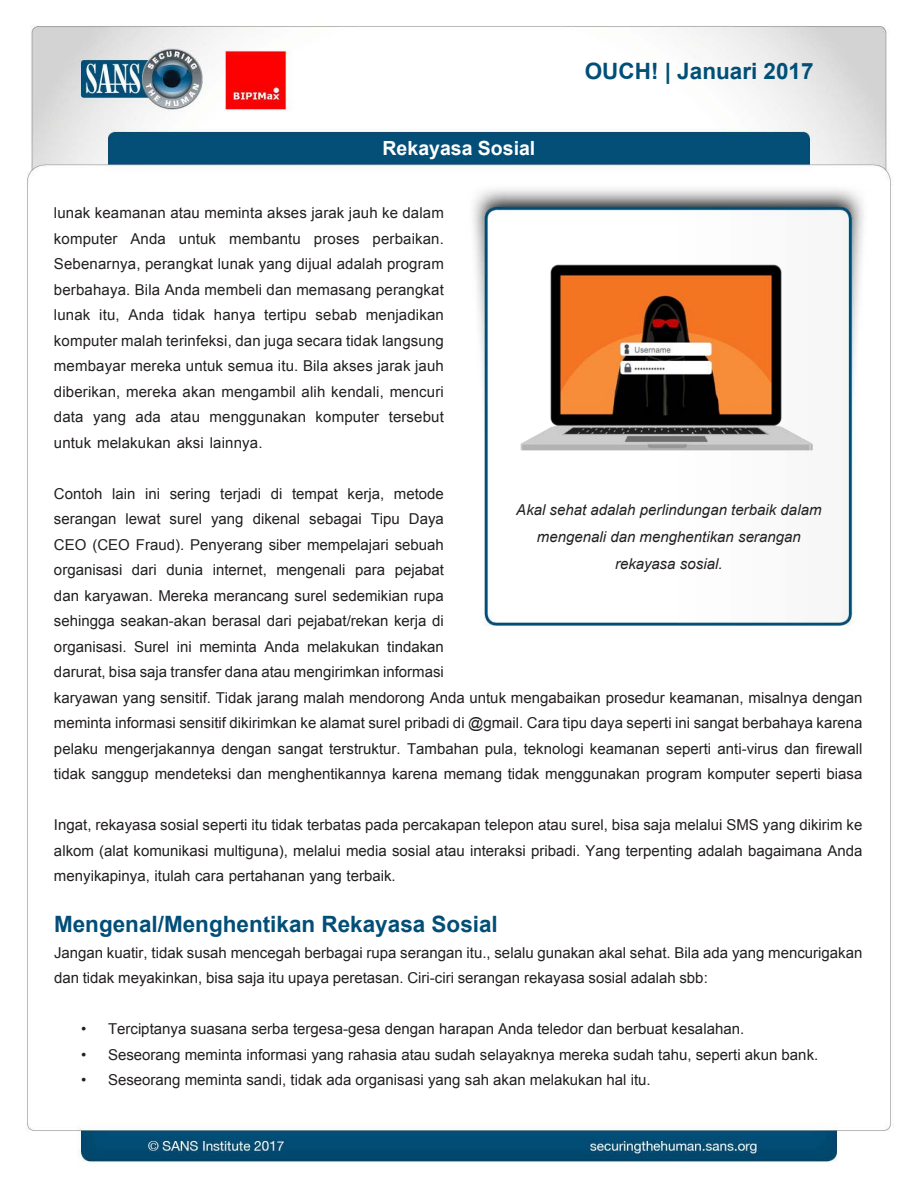
<style>
.page{position:relative;width:918px;height:1188px;background:#fff}
.page>*{position:absolute;margin:0;border:0;box-sizing:border-box;transform-origin:0 0}
.MainText{font:700 22.5px "Arial";color:#024e77}
.t1{font:700 22.5px "Arial";color:#004f77}
.t2{font:700 19.5px "Arial";color:#fff}
.MainText-2{font:15px/25.5px "Arial";color:#231f20}
.t3{font:italic 15px/27px "Arial";color:#231f20;text-align:center}
</style>
<div class="page">
<img style="left:26px;top:25px;width:865px;height:1139px">
<img style="left:501px;top:234px;width:330px;height:251px">
<h2 class="t2" style="left:383px;top:136px;width:154px">Rekayasa Sosial</h2>
<p class="MainText-2" style="left:54px;top:200px;width:391px;text-align:right">lunak keamanan atau meminta akses jarak jauh ke dalam perbaikan.</p>
<p class="MainText-2" style="left:54px;top:226px;width:65px">komputer</p>
<p class="MainText-2" style="left:54px;top:251px;width:391px">Sebenarnya, perangkat lunak yang dijual adalah program</p>
<p class="MainText-2" style="left:54px;top:277px;width:391px">berbahaya. Bila Anda membeli dan memasang perangkat</p>
<p class="MainText-2" style="left:366px;top:302px;width:80px">menjadikan</p>
<p class="MainText-2" style="left:130px;top:226px;width:37px">Anda</p>
<p class="MainText-2" style="left:179px;top:226px;width:39px">untuk</p>
<p class="MainText-2" style="left:229px;top:226px;width:73px">membantu</p>
<p class="MainText-2" style="left:314px;top:226px;width:47px">proses</p>
<p class="MainText-2" style="left:54px;top:302px;width:38px">lunak</p>
<p class="MainText-2" style="left:54px;top:328px;width:391px">komputer malah terinfeksi, dan juga secara tidak langsung</p>
<p class="MainText-2" style="left:54px;top:353px;width:391px">membayar mereka untuk semua itu. Bila akses jarak jauh</p>
<p class="MainText-2" style="left:54px;top:379px;width:391px">diberikan, mereka akan mengambil alih kendali, mencuri</p>
<p class="MainText-2" style="left:389px;top:404px;width:57px">tersebut</p>
<p class="MainText-2" style="left:99px;top:302px;width:22px">itu,</p>
<p class="MainText-2" style="left:129px;top:302px;width:37px">Anda</p>
<p class="MainText-2" style="left:173px;top:302px;width:34px">tidak</p>
<p class="MainText-2" style="left:214px;top:302px;width:43px">hanya</p>
<p class="MainText-2" style="left:264px;top:302px;width:44px">tertipu</p>
<p class="MainText-2" style="left:316px;top:302px;width:43px">sebab</p>
<p class="MainText-2" style="left:54px;top:404px;width:210px">data<br>untuk melakukan aksi lainnya.</p>
<p class="MainText-2" style="left:136px;top:404px;width:27px">ada</p>
<p class="MainText-2" style="left:210px;top:404px;width:98px">menggunakan</p>
<p class="MainText-2" style="left:316px;top:404px;width:65px">komputer</p>
<p class="MainText-2" style="left:170px;top:404px;width:31px">atau</p>
<p class="MainText-2" style="left:93px;top:404px;width:34px">yang</p>
<p class="MainText-2" style="left:54px;top:481px;width:50px">Contoh</p>
<p class="MainText-2" style="left:112px;top:481px;width:25px">lain</p>
<p class="MainText-2" style="left:145px;top:481px;width:17px">ini</p>
<p class="MainText-2" style="left:170px;top:481px;width:42px">sering</p>
<p class="MainText-2" style="left:220px;top:481px;width:42px">terjadi</p>
<p class="MainText-2" style="left:271px;top:481px;width:13px">di</p>
<p class="MainText-2" style="left:292px;top:481px;width:47px">tempat</p>
<p class="MainText-2" style="left:348px;top:481px;width:38px">kerja,</p>
<p class="MainText-2" style="left:394px;top:481px;width:52px">metode</p>
<h1 class="t1" style="left:585px;top:56px;width:230px">OUCH! | Januari 2017</h1>
<p class="t3" style="left:516px;top:497px;width:307px">Akal sehat adalah perlindungan terbaik dalam mengenali dan menghentikan serangan rekayasa sosial.</p>
<p class="MainText-2" style="left:126px;top:506px;width:37px">lewat</p>
<p class="MainText-2" style="left:170px;top:506px;width:34px">surel</p>
<p class="MainText-2" style="left:253px;top:506px;width:49px">dikenal</p>
<p class="MainText-2" style="left:309px;top:506px;width:54px">sebagai</p>
<p class="MainText-2" style="left:371px;top:506px;width:31px">Tipu</p>
<p class="MainText-2" style="left:409px;top:506px;width:37px">Daya</p>
<p class="MainText-2" style="left:54px;top:506px;width:64px">serangan</p>
<p class="MainText-2" style="left:54px;top:532px;width:391px">CEO (CEO Fraud .) Penyerang siber mempelajari sebuah</p>
<p class="MainText-2" style="left:395px;top:557px;width:51px">pejabat</p>
<p class="MainText-2" style="left:211px;top:506px;width:34px">yang</p>
<p class="MainText-2" style="left:54px;top:557px;width:70px">organisasi</p>
<p class="MainText-2" style="left:54px;top:583px;width:391px">dan karyawan. Mereka merancang surel sedemikian rupa</p>
<p class="MainText-2" style="left:54px;top:608px;width:391px">sehingga seakan-akan berasal dari pejabat/rekan kerja di</p>
<p class="MainText-2" style="left:387px;top:634px;width:58px">tindakan</p>
<p class="MainText-2" style="left:132px;top:557px;width:27px">dari</p>
<p class="MainText-2" style="left:166px;top:557px;width:38px">dunia</p>
<p class="MainText-2" style="left:213px;top:557px;width:56px">internet,</p>
<p class="MainText-2" style="left:276px;top:557px;width:71px">mengenali</p>
<p class="MainText-2" style="left:355px;top:557px;width:32px">para</p>
<p class="MainText-2" style="left:134px;top:634px;width:37px">Surel</p>
<p class="MainText-2" style="left:54px;top:634px;width:810px">organisasi.<br>darurat, bisa saja transfer dana atau mengirimkan informasi<br>karyawan yang sensitif. Tidak jarang malah mendorong Anda untuk mengabaikan prosedur keamanan, misalnya dengan meminta informasi sensitif dikirimkan ke alamat surel pribadi di @gmail. Cara tipu daya seperti ini sangat berbahaya karena pelaku mengerjakannya dengan sangat terstruktur. Tambahan pula, teknologi keamanan seperti anti-virus dan firewall tidak sanggup mendeteksi dan menghentikannya karena memang tidak menggunakan program komputer seperti biasa</p>
<p class="MainText-2" style="left:54px;top:812px;width:810px;text-align:justify">Ingat, rekayasa sosial seperti itu tidak terbatas pada percakapan telepon atau surel, bisa saja melalui SMS yang dikirim ke alkom (alat komunikasi multiguna ,) melalui media sosial atau interaksi pribadi. Yang terpenting adalah bagaimana Anda menyikapinya, itulah cara pertahanan yang terbaik.</p>
<p class="MainText" style="left:54px;top:909px;width:445px">Mengenal/Menghentikan Rekayasa Sosial</p>
<p class="MainText-2" style="left:54px;top:940px;width:810px">Jangan kuatir, tidak susah mencegah berbagai rupa serangan itu., selalu gunakan akal sehat. Bila ada yang mencurigakan dan tidak meyakinkan, bisa saja itu upaya peretasan. Ciri-ciri serangan rekayasa sosial adalah sbb:</p>
<p class="MainText-2" style="left:108px;top:1016px;width:638px">Terciptanya suasana serba tergesa-gesa dengan harapan Anda teledor dan berbuat kesalahan.</p>
<p class="MainText-2" style="left:177px;top:634px;width:16px">ini</p>
<p class="MainText-2" style="left:199px;top:634px;width:59px">meminta</p>
<p class="MainText-2" style="left:265px;top:634px;width:37px">Anda</p>
<p class="MainText-2" style="left:307px;top:634px;width:74px">melakukan</p>
<p class="MainText-2" style="left:81px;top:1016px;width:7px">•</p>
<p class="MainText-2" style="left:81px;top:1042px;width:7px">•</p>
<p class="MainText-2" style="left:81px;top:1067px;width:7px">•</p>
<p class="MainText-2" style="left:108px;top:1042px;width:712px">Seseorang meminta informasi yang rahasia atau sudah selayaknya mereka sudah tahu, seperti akun bank.</p>
<p class="MainText-2" style="left:108px;top:1067px;width:544px">Seseorang meminta sandi, tidak ada organisasi yang sah akan melakukan hal itu.</p>
</div>
